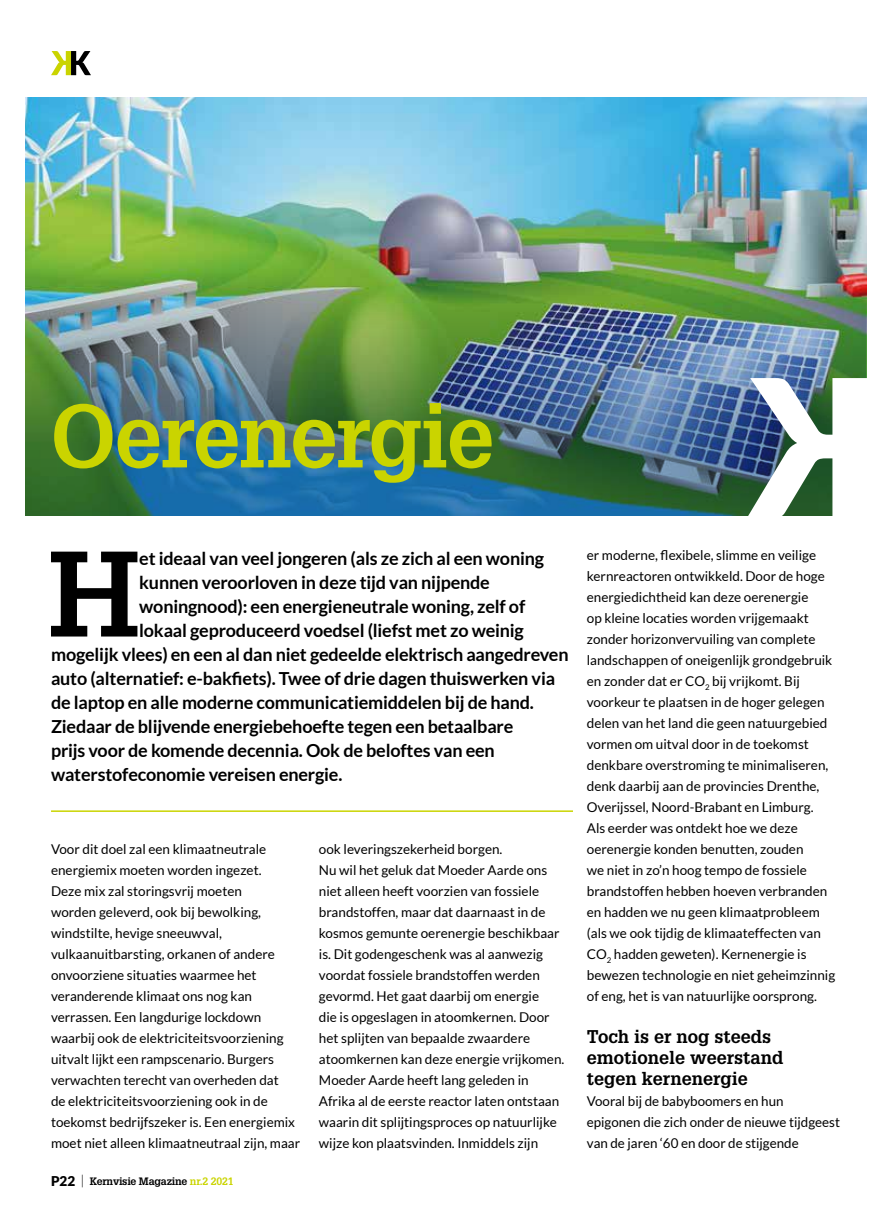
<style>
.page{position:relative;width:893px;height:1212px;background:#fff}
.page>*{position:absolute;margin:0;border:0;box-sizing:border-box;transform-origin:0 0}
.t1{font:700 118.5px "Glypha";color:#000}
.t2{font:700 87.45px "Glypha";letter-spacing:-.02em;color:#cad400}
.t3{font:700 18px "Lato";letter-spacing:-.01em;color:#000}
.t4{font:700 18px/21px "Glypha";color:#000}
.t5{font:13.5px/21px "Lato";color:#000}
.t6{font:700 10.5px "Glypha";letter-spacing:-.02em;color:#000}
.s1{font-family:"Lato";font-weight:900;font-size:13.5px}
.s2{font-family:"Lato";font-weight:300;font-size:13.5px}
.s3{color:#cad400}
</style>
<div class="page">
<img style="left:26px;top:98px;width:840px;height:177px">
<img style="left:26px;top:275px;width:840px;height:241px">
<svg style="left:51px;top:51px;width:40px;height:24px"></svg>
<hr style="left:51px;top:810px;width:522px;height:2px;background:#cad400">
<svg style="left:747px;top:378px;width:120px;height:138px"></svg>
<h2 class="t2" style="left:50px;top:382px;width:445px">Oerenergie</h2>
<h1 class="t1" style="left:48px;top:521px;width:94px">H</h1>
<h3 class="t3" style="left:139px;top:548px;width:406px">et ideaal van veel jongeren (als ze zich al een woning</h3>
<h3 class="t3" style="left:139px;top:572px;width:352px">kunnen veroorloven in deze tijd van nijpende</h3>
<h3 class="t3" style="left:139px;top:596px;width:388px">woningnood): een energieneutrale woning, zelf of</h3>
<h3 class="t3" style="left:139px;top:620px;width:386px">lokaal geproduceerd voedsel (liefst met zo weinig</h3>
<h3 class="t3" style="left:51px;top:644px;width:519px">mogelijk vlees) en een al dan niet gedeelde elektrisch aangedreven</h3>
<h3 class="t3" style="left:51px;top:668px;width:506px">auto (alternatief: e-bakfiets). Twee of drie dagen thuiswerken via</h3>
<h3 class="t3" style="left:51px;top:692px;width:484px">de laptop en alle moderne communicatiemiddelen bij de hand.</h3>
<h3 class="t3" style="left:51px;top:716px;width:464px">Ziedaar de blijvende energiebehoefte tegen een betaalbare</h3>
<h3 class="t3" style="left:51px;top:740px;width:445px">prijs voor de komende decennia. Ook de beloftes van een</h3>
<h3 class="t3" style="left:51px;top:764px;width:293px">waterstofeconomie vereisen energie.</h3>
<p class="t5" style="left:51px;top:838px;width:251px">Voor dit doel zal een klimaatneutrale energiemix moeten worden ingezet.<br>Deze mix zal storingsvrij moeten<br>worden geleverd, ook bij bewolking, windstilte, hevige sneeuwval, vulkaanuitbarsting, orkanen of andere onvoorziene situaties waarmee het veranderende klimaat ons nog kan verrassen. Een langdurige lockdown waarbij ook de elektriciteitsvoorziening uitvalt lijkt een rampscenario. Burgers verwachten terecht van overheden dat<br>de elektriciteitsvoorziening ook in de toekomst bedrijfszeker is. Een energiemix moet niet alleen klimaatneutraal zijn, maar</p>
<p class="t5" style="left:319px;top:838px;width:247px">ook leveringszekerheid borgen.<br>Nu wil het geluk dat Moeder Aarde ons niet alleen heeft voorzien van fossiele brandstoffen, maar dat daarnaast in de kosmos gemunte oerenergie beschikbaar is. Dit godengeschenk was al aanwezig voordat fossiele brandstoffen werden gevormd. Het gaat daarbij om energie<br>die is opgeslagen in atoomkernen. Door het splijten van bepaalde zwaardere atoomkernen kan deze energie vrijkomen.<br>Moeder Aarde heeft lang geleden in Afrika al de eerste reactor laten ontstaan waarin dit splijtingsproces op natuurlijke wijze kon plaatsvinden. Inmiddels zijn</p>
<p class="t6" style="left:51px;top:1174px;width:184px"><span class="s1">P22</span> <span class="s2">|</span> Kernvisie Magazine <span class="s3">nr.2 2021</span></p>
<p class="t5" style="left:587px;top:544px;width:250px">er moderne, flexibele, slimme en veilige kernreactoren ontwikkeld. Door de hoge energiedichtheid kan deze oerenergie<br>op kleine locaties worden vrijgemaakt zonder horizonvervuiling van complete landschappen of oneigenlijk grondgebruik en zonder dat er CO<sub>2</sub> bij vrijkomt. Bij voorkeur te plaatsen in de hoger gelegen delen van het land die geen natuurgebied vormen om uitval door in de toekomst denkbare overstroming te minimaliseren, denk daarbij aan de provincies Drenthe, Overijssel, Noord-Brabant en Limburg.<br>Als eerder was ontdekt hoe we deze oerenergie konden benutten, zouden<br>we niet in zo’n hoog tempo de fossiele brandstoffen hebben hoeven verbranden en hadden we nu geen klimaatprobleem (als we ook tijdig de klimaateffecten van CO<sub>2</sub> hadden geweten). Kernenergie is bewezen technologie en niet geheimzinnig of eng, het is van natuurlijke oorsprong.</p>
<h3 class="t4" style="left:587px;top:1025px;width:198px">Toch is er nog steeds emotionele weerstand tegen kernenergie</h3>
<p class="t5" style="left:587px;top:1090px;width:255px">Vooral bij de babyboomers en hun epigonen die zich onder de nieuwe tijdgeest van de jaren ‘60 en door de stijgende</p>
</div>
